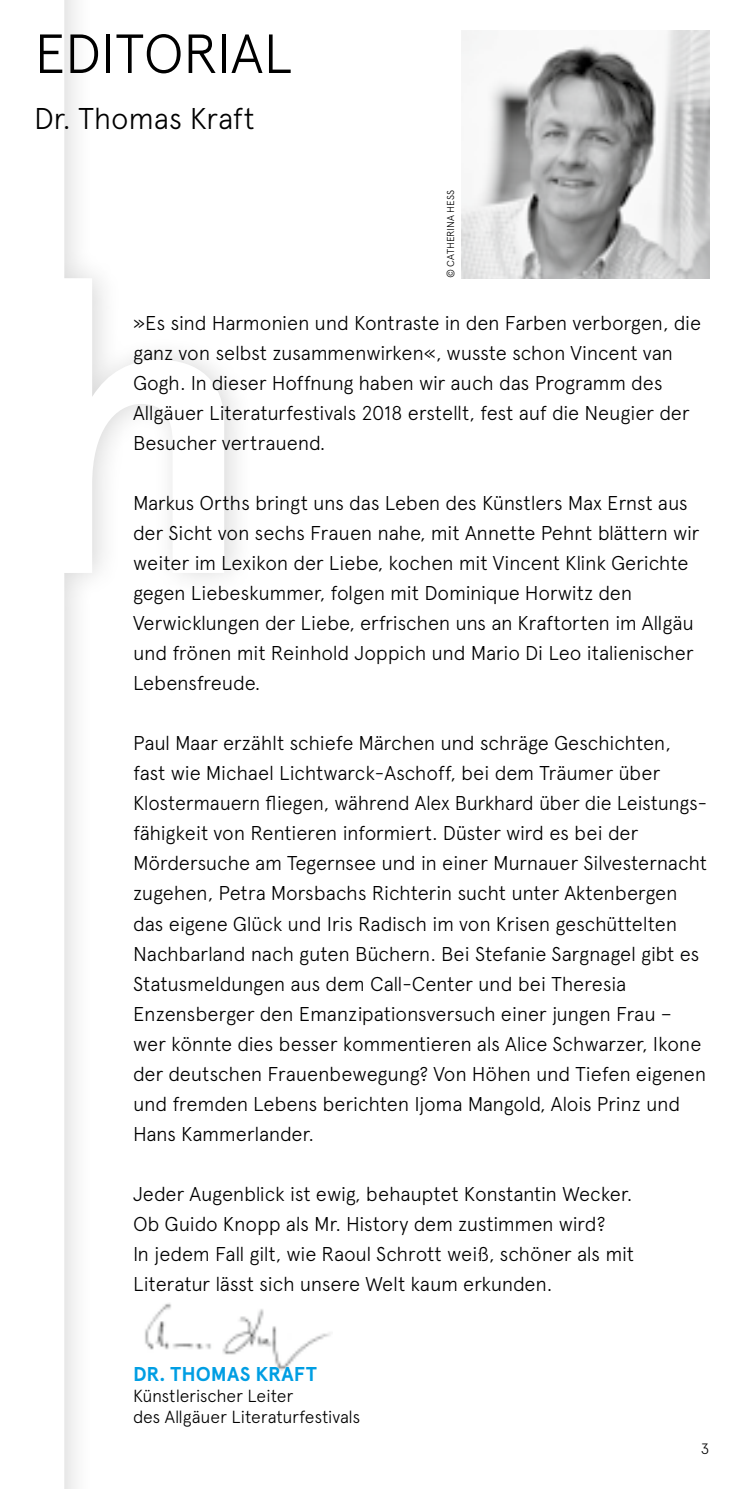
<style>
.page{position:relative;width:745px;height:1489px;background:#fff}
.page>*{position:absolute;margin:0;border:0;box-sizing:border-box;transform-origin:0 0}
.t1{font:300 55px "Apercu";letter-spacing:-.01em;color:#000}
.t2{font:300 30px "Apercu";letter-spacing:-.01em;color:#000}
.t3{font:300 20px/30px "Apercu";letter-spacing:-.015em;color:#000}
.t4{font:700 20px "Apercu";letter-spacing:.005em;color:#009ee3}
.t5{font:300 17.5px/21.2px "Apercu";letter-spacing:-.015em;color:#000}
.t6{font:300 15px "Apercu";color:#000}
.t7{font:300 10px "Apercu";letter-spacing:-.015em;color:#000}
</style>
<div class="page">
<div style="left:0;top:0;width:255px;height:1488px;background:#000;opacity:.15"></div>
<svg style="left:4px;top:0;width:220px;height:1488px"></svg>
<hr style="left:0;top:0;width:4px;height:1488px;background:#fff">
<img style="left:144px;top:1302px;width:186px;height:68px">
<img style="left:461px;top:30px;width:248px;height:248px">
<h1 class="t1" style="left:34px;top:21px;width:259px">EDITORIAL</h1>
<h2 class="t2" style="left:34px;top:101px;width:222px">Dr. Thomas Kraft</h2>
<p class="t7" style="left:444px;top:278px;width:89px;rotate:-90deg">© CATHERINA HESS</p>
<p class="t3" style="left:133px;top:308px;width:569px">»Es sind Harmonien und Kontraste in den Farben verborgen, die ganz von selbst zusammenwirken«, wusste schon Vincent van Gogh. In dieser Hoffnung haben wir auch das Programm des Allgäuer Literaturfestivals 2018 erstellt, fest auf die Neugier der Besucher vertrauend.</p>
<p class="t3" style="left:133px;top:488px;width:567px">Markus Orths bringt uns das Leben des Künstlers Max Ernst aus der Sicht von sechs Frauen nahe, mit Annette Pehnt blättern wir weiter im Lexikon der Liebe, kochen mit Vincent Klink Gerichte gegen Liebeskummer, folgen mit Dominique Horwitz den Verwicklungen der Liebe, erfrischen uns an Kraftorten im Allgäu und frönen mit Reinhold Joppich und Mario Di Leo italienischer Lebensfreude.</p>
<p class="t3" style="left:133px;top:728px;width:575px">Paul Maar erzählt schiefe Märchen und schräge Geschichten, fast wie Michael Lichtwarck-Aschoff, bei dem Träumer über Klostermauern fliegen, während Alex Burkhard über die Leistungs&shy;fähigkeit von Rentieren informiert. Düster wird es bei der Mördersuche am Tegernsee und in einer Murnauer Silvesternacht zugehen, Petra Morsbachs Richterin sucht unter Aktenbergen das eigene Glück und Iris Radisch im von Krisen geschüttelten Nachbarland nach guten Büchern. Bei Stefanie Sargnagel gibt es Statusmeldungen aus dem Call-Center und bei Theresia Enzensberger den Emanzipationsversuch einer jungen Frau – wer könnte dies besser kommentieren als Alice Schwarzer, Ikone der deutschen Frauenbewegung? Von Höhen und Tiefen eigenen und fremden Lebens berichten Ijoma Mangold, Alois Prinz und Hans Kammerlander.</p>
<p class="t3" style="left:133px;top:1178px;width:502px">Jeder Augenblick ist ewig, behauptet Konstantin Wecker.<br>Ob Guido Knopp als Mr. History dem zustimmen wird?<br>In jedem Fall gilt, wie Raoul Schrott weiß, schöner als mit Literatur lässt sich unsere Welt kaum erkunden.</p>
<p class="t4" style="left:133px;top:1361px;width:185px">DR. THOMAS KRAFT</p>
<p class="t5" style="left:133px;top:1384px;width:229px">Künstlerischer Leiter<br>des Allgäuer Literaturfestivals</p>
<p class="t6" style="left:700px;top:1439px;width:10px">3</p>
</div>
